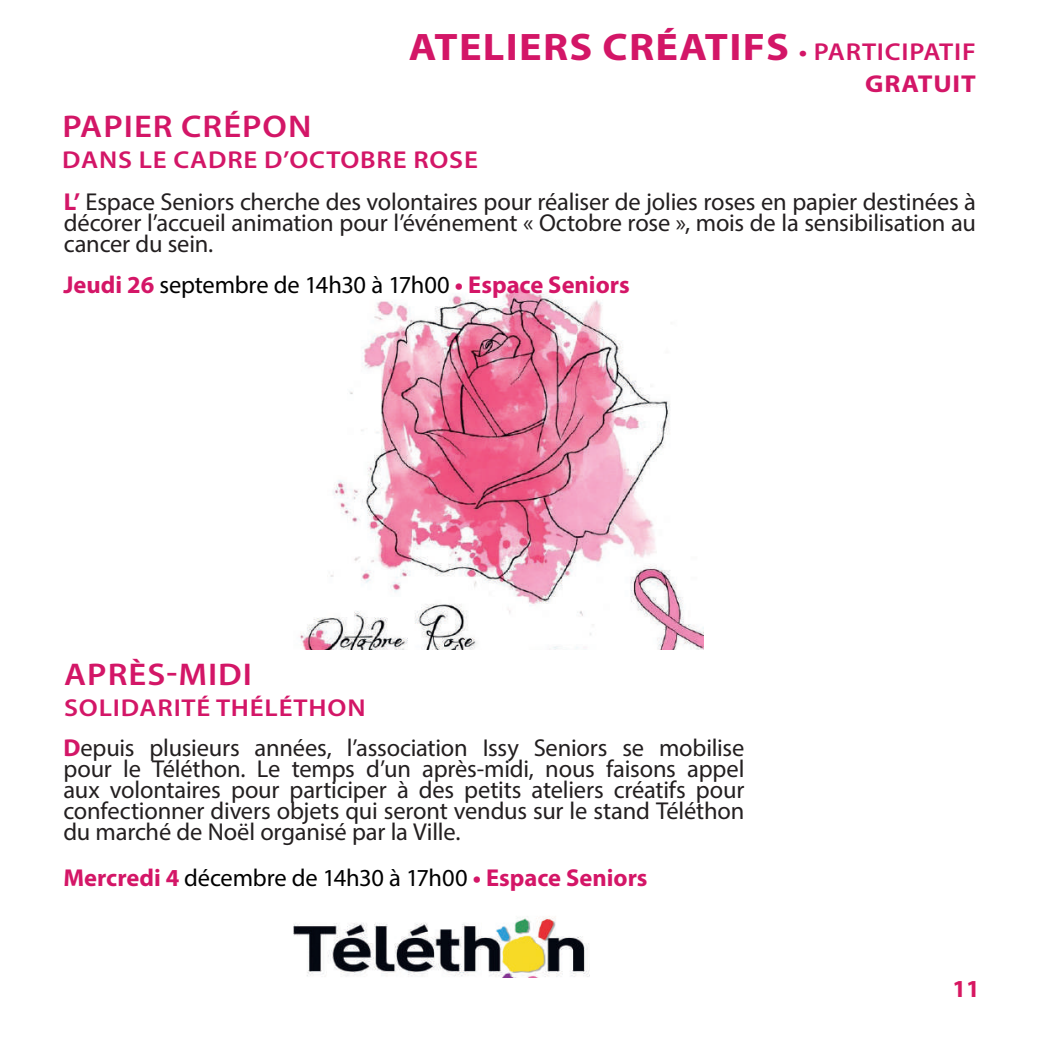
<style>
.page{position:relative;width:1042px;height:1042px;background:#fff}
.page>*{position:absolute;margin:0;border:0;box-sizing:border-box;transform-origin:0 0}
.t1{font:700 38.5px "Myriad Pro";letter-spacing:.03em;color:#d31667;scale:1.1 1}
.t2{font:600 31.5px "Myriad Pro";letter-spacing:.03em;color:#d31667;scale:1.1 1}
.t3{font:24.5px/21px "Myriad Pro";letter-spacing:-.01em;color:#231f20}
.t4{font:700 24.5px "Myriad Pro";color:#d41667}
.t5{font:24.5px "Myriad Pro";letter-spacing:-.01em;color:#000}
.t6{font:700 24.5px "Myriad Pro";letter-spacing:.03em;color:#d31667;scale:1.1 1}
.t7{font:700 24.5px "Myriad Pro";color:#d71761}
.s1{font-weight:600;font-size:24.5px}
.s2{font-weight:600;color:#d31667}
.s3{font-weight:700;color:#d31667}
.s4{font-weight:700;color:#d41667}
.s5{font-weight:400;color:#000}
</style>
<div class="page">
<img style="left:300px;top:287px;width:403px;height:363px">
<img style="left:293px;top:916px;width:297px;height:61px">
<h1 class="t1" style="left:409px;top:22px;width:517px">ATELIERS CRÉATIFS <span class="s1">• PARTICIPATIF</span></h1>
<p class="t6" style="left:865px;top:68px;width:102px">GRATUIT</p>
<p class="t2" style="left:62px;top:106px;width:228px">PAPIER CRÉPON</p>
<p class="t3" style="left:62px;top:138px;width:915px;line-height:42px"><span class="s2">DANS LE CADRE D’OCTOBRE ROSE<br></span><span class="s3">L’</span> Espace Seniors cherche des volontaires pour réaliser de jolies roses en papier destinées à</p>
<p class="t3" style="left:64px;top:212px;width:913px">décorer l’accueil animation pour l’événement « Octobre rose », mois de la sensibilisation au cancer du sein.</p>
<p class="t5" style="left:64px;top:269px;width:568px"><span class="s4">Jeudi 26</span> septembre de 14h30 à 17h00 <span class="s4">• Espace Seniors</span></p>
<p class="t2" style="left:64px;top:654px;width:172px">APRÈS-MIDI</p>
<p class="t3" style="left:63px;top:687px;width:682px;line-height:39.9px"><span class="s2">SOLIDARITÉ THÉLÉTHON<br></span><span class="s3">D</span>epuis plusieurs années, l’association Issy Seniors se mobilise</p>
<p class="t3" style="left:63px;top:758px;width:682px;text-align:justify">pour le Téléthon. Le temps d’un après-midi, nous faisons appel aux volontaires pour participer à des petits ateliers créatifs pour confectionner divers objets qui seront vendus sur le stand Téléthon du marché de Noël organisé par la Ville.</p>
<p class="t4" style="left:63px;top:861px;width:586px">Mercredi 4 <span class="s5">décembre de 14h30 à 17h00</span> • Espace Seniors</p>
<p class="t7" style="left:952px;top:973px;width:29px">11</p>
</div>
